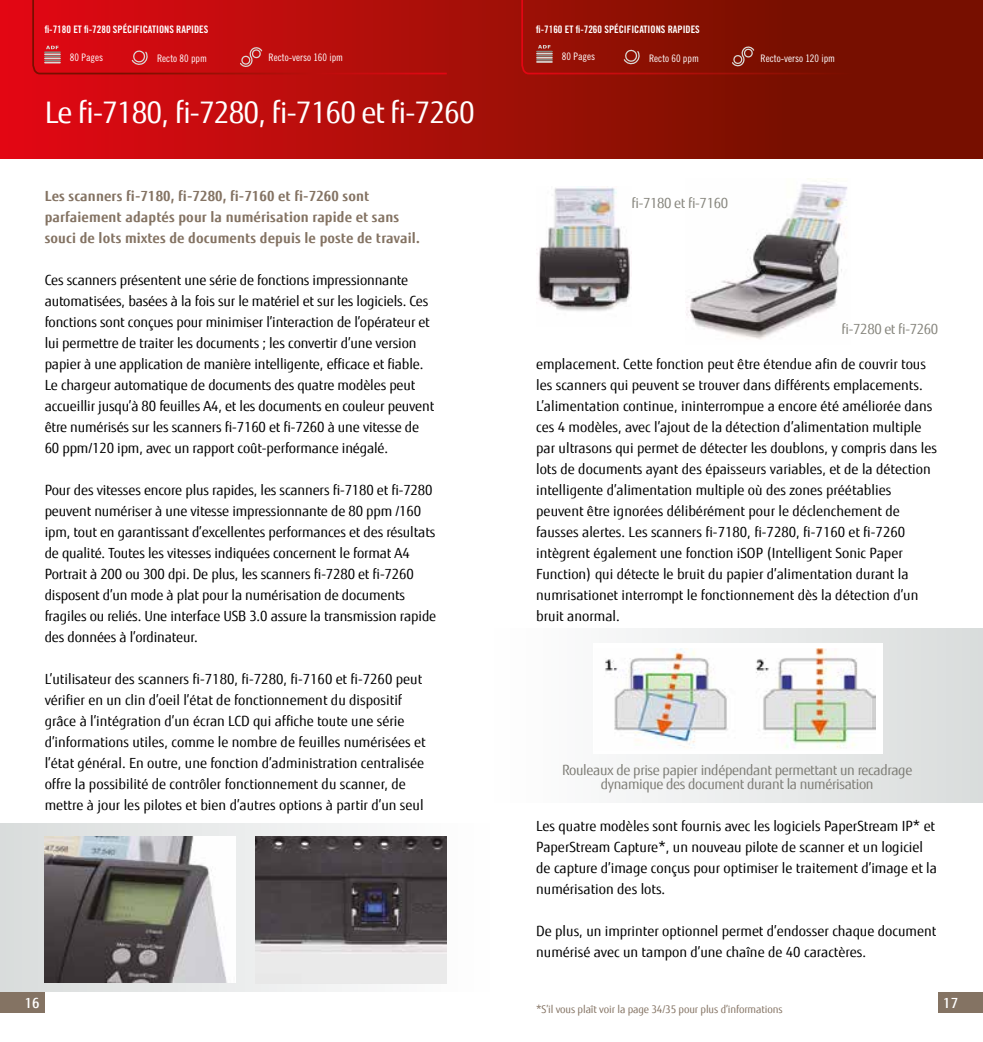
<style>
.page{position:relative;width:983px;height:1042px;background:#fff}
.page>*{position:absolute;margin:0;border:0;box-sizing:border-box;transform-origin:0 0}
.t1{font:29.75px "Fujitsu Sans";letter-spacing:-.03em;color:#fff}
.t2{font:14px/21px "Fujitsu Sans";color:#000}
.t3{font:700 14px/21px "Fujitsu Sans";letter-spacing:.01em;color:#847363}
.t4{font:14px/14px "Fujitsu Sans";letter-spacing:-.025em;color:#7e7d76;text-align:center}
.t5{font:14px "Fujitsu Sans";letter-spacing:-.025em;color:#87867e}
.t6{font:500 14px "Fujitsu Sans";color:#fff}
.t7{font:10.5px "Fujitsu Sans";letter-spacing:-.01em;color:#847363}
.t8{font:10.33px "Trade Gothic Bold Cond Twenty";color:#fff}
.t9{font:10.33px "Trade Gothic Cond Eighteen";color:#fff}
</style>
<div class="page">
<svg style="left:0;top:0;width:982px;height:159px;background:#a30d07"></svg>
<div style="left:0;top:992px;width:45px;height:21px;background:#847363"></div>
<div style="left:938px;top:992px;width:44px;height:21px;background:#847363"></div>
<svg style="left:520px;top:0;width:419px;height:75px;background:#851103"></svg>
<svg style="left:31px;top:0;width:417px;height:75px;background:#c20e0f"></svg>
<div style="left:0;top:824px;width:491px;height:168px;background:linear-gradient(to right,#d8dbdb,#fefefe)"></div>
<div style="left:491px;top:629px;width:491px;height:174px;background:linear-gradient(to right,#fff,#d9dcdc)"></div>
<img style="left:45px;top:836px;width:190px;height:147px">
<img style="left:255px;top:836px;width:191px;height:147px">
<div style="left:593px;top:643px;width:289px;height:111px;background:#fff"></div>
<img style="left:605px;top:648px;width:270px;height:101px">
<img style="left:686px;top:183px;width:161px;height:157px">
<img style="left:536px;top:187px;width:94px;height:124px">
<p class="t8" style="left:45px;top:23px;width:165px">fi-7180 ET fi-7280 SPÉCIFICATIONS RAPIDES</p>
<p class="t8" style="left:536px;top:23px;width:165px">fi-7160 ET fi-7260 SPÉCIFICATIONS RAPIDES</p>
<p class="t9" style="left:70px;top:51px;width:35px">80 Pages</p>
<p class="t9" style="left:157px;top:53px;width:51px">Recto 80 ppm</p>
<p class="t9" style="left:268px;top:51px;width:76px">Recto-verso 160 ipm</p>
<p class="t9" style="left:561px;top:50px;width:35px">80 Pages</p>
<p class="t9" style="left:649px;top:52px;width:51px">Recto 60 ppm</p>
<p class="t9" style="left:760px;top:52px;width:76px">Recto-verso 120 ipm</p>
<h1 class="t1" style="left:45px;top:95px;width:431px">Le fi-7180, fi-7280, fi-7160 et fi-7260</h1>
<p class="t3" style="left:45px;top:185px;width:376px">Les scanners fi-7180, fi-7280, fi-7160 et fi-7260 sont parfaiement adaptés pour la numérisation rapide et sans souci de lots mixtes de documents depuis le poste de travail.</p>
<p class="t2" style="left:45px;top:269px;width:391px">Ces scanners présentent une série de fonctions impressionnante automatisées, basées à la fois sur le matériel et sur les logiciels. Ces fonctions sont conçues pour minimiser l’interaction de l’opérateur et lui permettre de traiter les documents ; les convertir d’une version papier à une application de manière intelligente, efficace et fiable.<br>Le chargeur automatique de documents des quatre modèles peut accueillir jusqu’à 80 feuilles A4, et les documents en couleur peuvent être numérisés sur les scanners fi-7160 et fi-7260 à une vitesse de 60 ppm/120 ipm, avec un rapport coût-performance inégalé.</p>
<p class="t2" style="left:45px;top:479px;width:393px">Pour des vitesses encore plus rapides, les scanners fi-7180 et fi-7280 peuvent numériser à une vitesse impressionnante de 80 ppm /160 ipm, tout en garantissant d’excellentes performances et des résultats de qualité. Toutes les vitesses indiquées concernent le format A4<br>Portrait à 200 ou 300 dpi. De plus, les scanners fi-7280 et fi-7260 disposent d’un mode à plat pour la numérisation de documents fragiles ou reliés. Une interface USB 3.0 assure la transmission rapide des données à l’ordinateur.</p>
<p class="t2" style="left:45px;top:668px;width:382px">L’utilisateur des scanners fi-7180, fi-7280, fi-7160 et fi-7260 peut vérifier en un clin d’oeil l’état de fonctionnement du dispositif grâce à l’intégration d’un écran LCD qui affiche toute une série d’informations utiles, comme le nombre de feuilles numérisées et l’état général. En outre, une fonction d’administration centralisée offre la possibilité de contrôler fonctionnement du scanner, de mettre à jour les pilotes et bien d’autres options à partir d’un seul</p>
<p class="t5" style="left:631px;top:194px;width:98px">fi-7180 et fi-7160</p>
<p class="t5" style="left:841px;top:320px;width:98px">fi-7280 et fi-7260</p>
<p class="t2" style="left:536px;top:353px;width:402px">emplacement. Cette fonction peut être étendue afin de couvrir tous les scanners qui peuvent se trouver dans différents emplacements.<br>L’alimentation continue, ininterrompue a encore été améliorée dans ces 4 modèles, avec l’ajout de la détection d’alimentation multiple par ultrasons qui permet de détecter les doublons, y compris dans les lots de documents ayant des épaisseurs variables, et de la détection intelligente d’alimentation multiple où des zones préétablies peuvent être ignorées délibérément pour le déclenchement de fausses alertes. Les scanners fi-7180, fi-7280, fi-7160 et fi-7260 intègrent également une fonction iSOP (Intelligent Sonic Paper Function) qui détecte le bruit du papier d’alimentation durant la numrisationet interrompt le fonctionnement dès la détection d’un bruit anormal.</p>
<p class="t4" style="left:562px;top:763px;width:351px">Rouleaux de prise papier indépendant permettant un recadrage dynamique des document durant la numérisation</p>
<p class="t2" style="left:536px;top:815px;width:402px">Les quatre modèles sont fournis avec les logiciels PaperStream IP* et PaperStream Capture*, un nouveau pilote de scanner et un logiciel de capture d’image conçus pour optimiser le traitement d’image et la numérisation des lots.</p>
<p class="t2" style="left:536px;top:920px;width:402px">De plus, un imprinter optionnel permet d’endosser chaque document numérisé avec un tampon d’une chaîne de 40 caractères.</p>
<p class="t6" style="left:25px;top:994px;width:16px">16</p>
<p class="t6" style="left:943px;top:994px;width:16px">17</p>
<p class="t7" style="left:536px;top:1003px;width:248px">*S’il vous plaît voir la page 34/35 pour plus d’informations</p>
</div>
